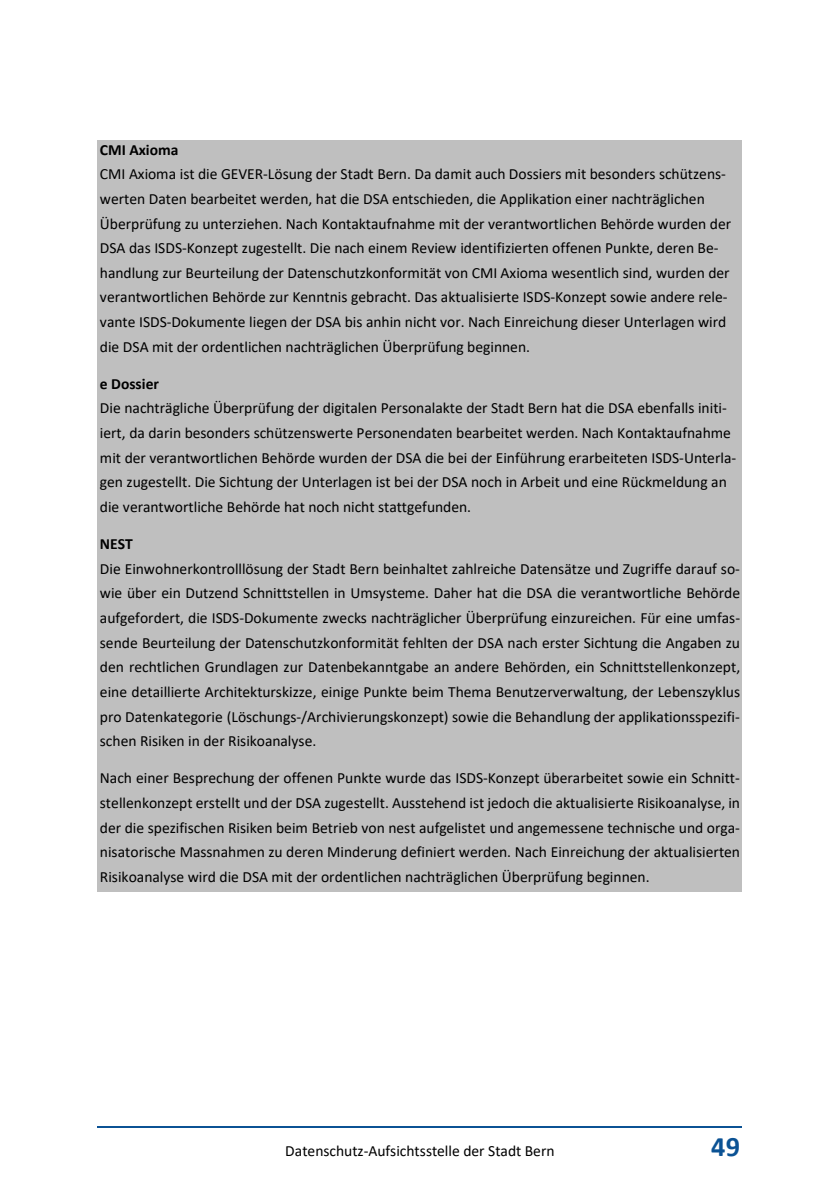
<style>
.page{position:relative;width:840px;height:1191px;background:#fff}
.page>*{position:absolute;margin:0;border:0;box-sizing:border-box;transform-origin:0 0}
.t1{font:700 28.2px "Calibri";color:#0b5294}
.t2{font:15.6px/24.6px "Calibri";color:#000}
.t3{font:700 15.6px "Calibri";letter-spacing:.005em;color:#000}
</style>
<div class="page">
<hr style="left:98px;top:1126px;width:643px;height:1px;background:#0b5294">
<div style="left:98px;top:140px;width:643px;height:25px;background:#bfbfbf"></div>
<div style="left:98px;top:165px;width:643px;height:24px;background:#bfbfbf"></div>
<div style="left:98px;top:189px;width:643px;height:25px;background:#bfbfbf"></div>
<div style="left:98px;top:214px;width:643px;height:24px;background:#bfbfbf"></div>
<div style="left:98px;top:238px;width:643px;height:25px;background:#bfbfbf"></div>
<div style="left:98px;top:263px;width:643px;height:24px;background:#bfbfbf"></div>
<div style="left:98px;top:287px;width:643px;height:25px;background:#bfbfbf"></div>
<div style="left:98px;top:312px;width:643px;height:25px;background:#bfbfbf"></div>
<div style="left:98px;top:337px;width:643px;height:37px;background:#bfbfbf"></div>
<div style="left:98px;top:374px;width:643px;height:25px;background:#bfbfbf"></div>
<div style="left:98px;top:399px;width:643px;height:24px;background:#bfbfbf"></div>
<div style="left:98px;top:423px;width:643px;height:25px;background:#bfbfbf"></div>
<div style="left:98px;top:448px;width:643px;height:24px;background:#bfbfbf"></div>
<div style="left:98px;top:472px;width:643px;height:25px;background:#bfbfbf"></div>
<div style="left:98px;top:497px;width:643px;height:37px;background:#bfbfbf"></div>
<div style="left:98px;top:534px;width:643px;height:25px;background:#bfbfbf"></div>
<div style="left:98px;top:559px;width:643px;height:24px;background:#bfbfbf"></div>
<div style="left:98px;top:583px;width:643px;height:25px;background:#bfbfbf"></div>
<div style="left:98px;top:608px;width:643px;height:25px;background:#bfbfbf"></div>
<div style="left:98px;top:633px;width:643px;height:24px;background:#bfbfbf"></div>
<div style="left:98px;top:657px;width:643px;height:25px;background:#bfbfbf"></div>
<div style="left:98px;top:682px;width:643px;height:25px;background:#bfbfbf"></div>
<div style="left:98px;top:707px;width:643px;height:24px;background:#bfbfbf"></div>
<div style="left:98px;top:731px;width:643px;height:37px;background:#bfbfbf"></div>
<div style="left:98px;top:768px;width:643px;height:25px;background:#bfbfbf"></div>
<div style="left:98px;top:793px;width:643px;height:25px;background:#bfbfbf"></div>
<div style="left:98px;top:818px;width:643px;height:24px;background:#bfbfbf"></div>
<div style="left:98px;top:842px;width:643px;height:25px;background:#bfbfbf"></div>
<div style="left:98px;top:867px;width:643px;height:25px;background:#bfbfbf"></div>
<p class="t3" style="left:100px;top:138px;width:80px">CMI Axioma</p>
<p class="t2" style="left:100px;top:161px;width:632px">CMI Axioma ist die GEVER-Lösung der Stadt Bern. Da damit auch Dossiers mit besonders schützens&shy;werten Daten bearbeitet werden, hat die DSA entschieden, die Applikation einer nachträglichen Überprüfung zu unterziehen. Nach Kontaktaufnahme mit der verantwortlichen Behörde wurden der DSA das ISDS-Konzept zugestellt. Die nach einem Review identifizierten offenen Punkte, deren Be&shy;handlung zur Beurteilung der Datenschutzkonformität von CMI Axioma wesentlich sind, wurden der verantwortlichen Behörde zur Kenntnis gebracht. Das aktualisierte ISDS-Konzept sowie andere rele&shy;vante ISDS-Dokumente liegen der DSA bis anhin nicht vor. Nach Einreichung dieser Unterlagen wird die DSA mit der ordentlichen nachträglichen Überprüfung beginnen.</p>
<p class="t3" style="left:100px;top:372px;width:60px">e Dossier</p>
<p class="t2" style="left:100px;top:395px;width:637px">Die nachträgliche Überprüfung der digitalen Personalakte der Stadt Bern hat die DSA ebenfalls initi&shy;iert, da darin besonders schützenswerte Personendaten bearbeitet werden. Nach Kontaktaufnahme mit der verantwortlichen Behörde wurden der DSA die bei der Einführung erarbeiteten ISDS-Unterla&shy;gen zugestellt. Die Sichtung der Unterlagen ist bei der DSA noch in Arbeit und eine Rückmeldung an die verantwortliche Behörde hat noch nicht stattgefunden.</p>
<p class="t3" style="left:100px;top:533px;width:34px">NEST</p>
<p class="t2" style="left:100px;top:556px;width:641px;text-align:justify">Die Einwohnerkontrolllösung der Stadt Bern beinhaltet zahlreiche Datensätze und Zugriffe darauf so&shy;wie über ein Dutzend Schnittstellen in Umsysteme. Daher hat die DSA die verantwortliche Behörde aufgefordert, die ISDS-Dokumente zwecks nachträglicher Überprüfung einzureichen. Für eine umfas&shy;sende Beurteilung der Datenschutzkonformität fehlten der DSA nach erster Sichtung die Angaben zu den rechtlichen Grundlagen zur Datenbekanntgabe an andere Behörden, ein Schnittstellenkonzept, eine detaillierte Architekturskizze, einige Punkte beim Thema Benutzerverwaltung, der Lebenszyklus pro Datenkategorie (Löschungs-/Archivierungskonzept) sowie die Behandlung der applikationsspezifi&shy;schen Risiken in der Risikoanalyse.</p>
<p class="t2" style="left:100px;top:765px;width:641px;text-align:justify">Nach einer Besprechung der offenen Punkte wurde das ISDS-Konzept überarbeitet sowie ein Schnitt&shy;stellenkonzept erstellt und der DSA zugestellt. Ausstehend ist jedoch die aktualisierte Risikoanalyse, in der die spezifischen Risiken beim Betrieb von nest aufgelistet und angemessene technische und orga&shy;nisatorische Massnahmen zu deren Minderung definiert werden. Nach Einreichung der aktualisierten Risikoanalyse wird die DSA mit der ordentlichen nachträglichen Überprüfung beginnen.</p>
<p class="t2" style="left:285px;top:1138px;width:271px">Datenschutz-Aufsichtsstelle der Stadt Bern</p>
<h1 class="t1" style="left:711px;top:1126px;width:30px">49</h1>
</div>
